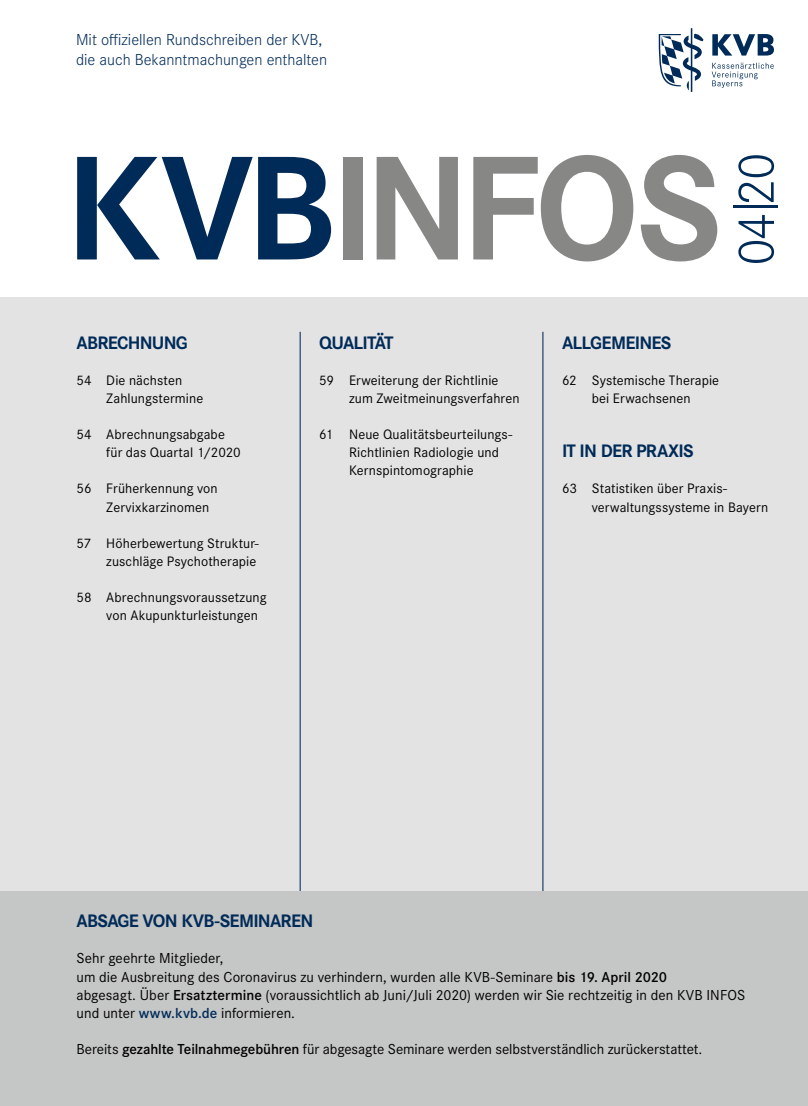
<style>
.page{position:relative;width:808px;height:1106px;background:#fff}
.page>*{position:absolute;margin:0;border:0;box-sizing:border-box;transform-origin:0 0}
.t1{font:700 153.75px "Corporate S";letter-spacing:-.035em;color:#878786}
.t2{font:300 53.55px "Corporate S";color:#002b58}
.t3{font:700 18.75px "Corporate S";letter-spacing:-.04em;color:#002b58}
.t4{font:300 16.5px/19.8px "Corporate S";color:#002b58}
.t5{font:15px/18.1px "Corporate S";letter-spacing:.005em;color:#000}
.t6{font:14.25px/18px "Corporate S";letter-spacing:.005em;color:#000}
.s1{color:#002b58}
.s2{font-weight:600}
.s3{font-weight:600;color:#002b58}
</style>
<div class="page">
<div style="left:0;top:298px;width:808px;height:808px;background:#e3e3e3"></div>
<hr style="left:300px;top:332px;width:1px;height:739px;background:#002b58">
<hr style="left:542px;top:332px;width:1px;height:739px;background:#002b58">
<svg style="left:659px;top:28px;width:115px;height:64px"></svg>
<div style="left:0;top:891px;width:808px;height:215px;background:#c5c6c6"></div>
<p class="t4" style="left:76px;top:29px;width:253px">Mit offiziellen Rundschreiben der KVB, die auch Bekanntmachungen enthalten</p>
<h1 class="t1" style="left:65px;top:102px;width:659px"><span class="s1">KVB</span>INFOS</h1>
<h2 class="t2" style="left:721px;top:266px;width:115px;rotate:-90deg">04|20</h2>
<h3 class="t3" style="left:77px;top:329px;width:113px">ABRECHNUNG</h3>
<p class="t6" style="left:106px;top:371px;width:99px;text-indent:-30px">54 Die nächsten<br>Zahlungstermine</p>
<p class="t6" style="left:106px;top:425px;width:136px;text-indent:-30px">54 Abrechnungsabgabe für das Quartal 1/2020</p>
<p class="t6" style="left:106px;top:479px;width:113px;text-indent:-30px">56 Früherkennung von<br>Zervixkarzinomen</p>
<p class="t6" style="left:77px;top:533px;width:184px;text-align:right">57 Höherbewertung Struktur&shy;zuschläge Psychotherapie</p>
<p class="t6" style="left:106px;top:587px;width:162px;text-indent:-30px">58 Abrechnungsvoraussetzung von Akupunkturleistungen</p>
<h3 class="t3" style="left:319px;top:329px;width:76px">QUALITÄT</h3>
<p class="t6" style="left:349px;top:371px;width:172px;text-indent:-30px">59 Erweiterung der Richtlinie zum Zweitmeinungsverfahren</p>
<p class="t6" style="left:349px;top:425px;width:165px;text-indent:-30px">61 Neue Qualitätsbeurteilungs-<br>Richtlinien Radiologie und<br>Kernspintomographie</p>
<h3 class="t3" style="left:562px;top:329px;width:111px">ALLGEMEINES</h3>
<p class="t6" style="left:562px;top:371px;width:159px;text-align:center">62 Systemische Therapie bei Erwachsenen</p>
<h3 class="t3" style="left:562px;top:438px;width:133px">IT IN DER PRAXIS</h3>
<p class="t6" style="left:592px;top:479px;width:178px;text-indent:-30px">63 Statistiken über Praxis&shy;verwaltungssysteme in Bayern</p>
<h3 class="t3" style="left:77px;top:908px;width:238px">ABSAGE VON KVB-SEMINAREN</h3>
<p class="t5" style="left:77px;top:948px;width:670px">Sehr geehrte Mitglieder,<br>um die Ausbreitung des Coronavirus zu verhindern, wurden alle KVB-Seminare <span class="s2">bis 19. April 2020<br></span>abgesagt. Über <span class="s2">Ersatztermine</span> (voraussichtlich ab Juni/Juli 2020) werden wir Sie rechtzeitig in den KVB INFOS und unter <span class="s3">www.kvb.de</span> informieren.</p>
<p class="t5" style="left:77px;top:1039px;width:627px">Bereits <span class="s2">gezahlte Teilnahmegebühren</span> für abgesagte Seminare werden selbstverständlich zurückerstattet.</p>
</div>
